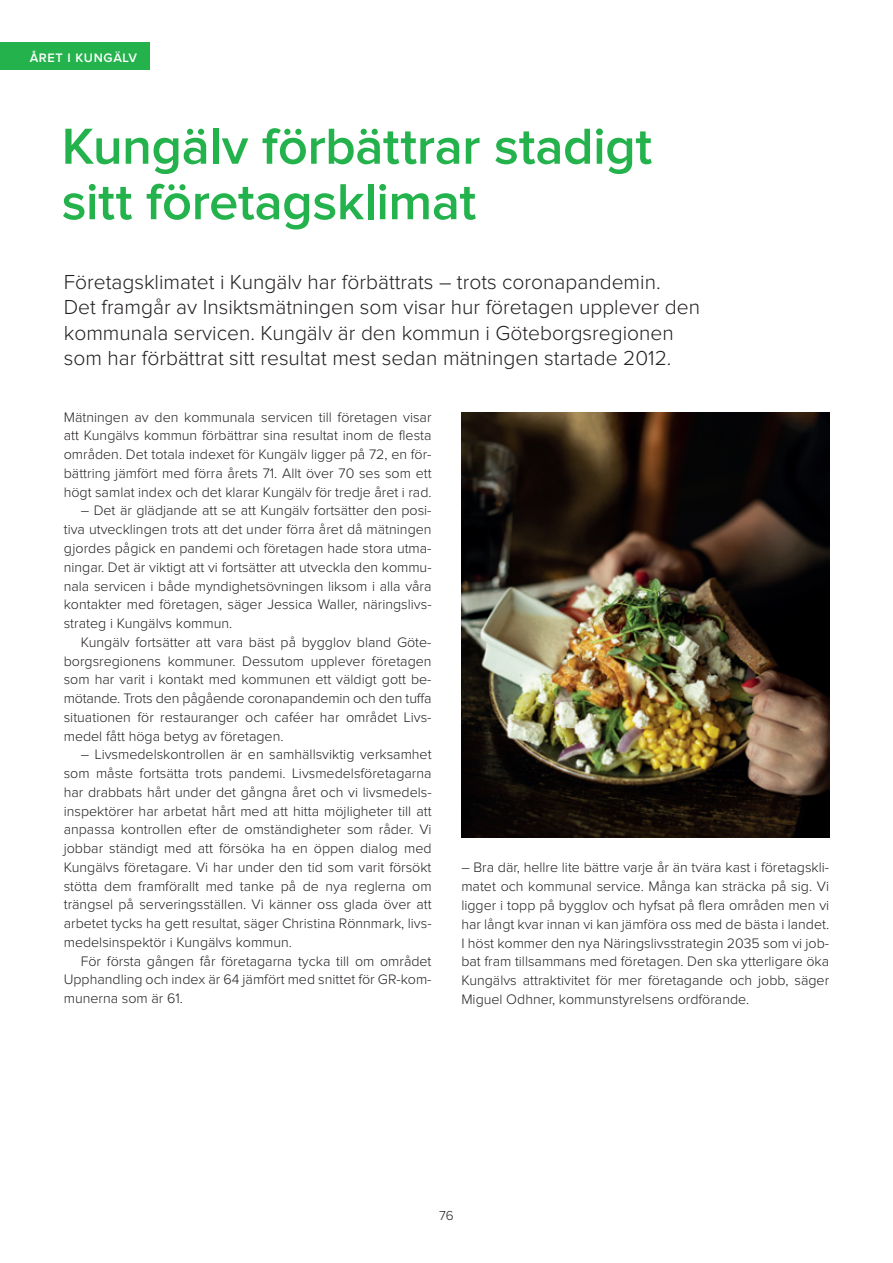
<style>
.page{position:relative;width:893px;height:1263px;background:#fff}
.page>*{position:absolute;margin:0;border:0;box-sizing:border-box;transform-origin:0 0}
.t1{font:600 52.5px/55.5px "Proxima Nova";letter-spacing:-.01em;color:#23b24b}
.t2{font:300 21px/25.5px "Proxima Nova";color:#231f20}
.t3{font:300 14.25px/18.8px "Proxima Nova";color:#231f20;text-align:justify}
.t4{font:300 13.5px "Proxima Nova";color:#231f20}
.t5{font:600 12.75px "Proxima Nova";color:#fff}
</style>
<div class="page">
<img style="left:461px;top:413px;width:368px;height:424px">
<div style="left:0;top:43px;width:150px;height:27px;background:#23b24b"></div>
<p class="t5" style="left:30px;top:52px;width:10px">året</p>
<p class="t5" style="left:68px;top:52px;width:29px">i kungälv</p>
<h1 class="t1" style="left:62px;top:121px;width:592px">Kungälv förbättrar stadigt sitt företagsklimat</h1>
<p class="t2" style="left:64px;top:270px;width:638px">Företagsklimatet i Kungälv har förbättrats – trots coronapandemin.<br>Det framgår av Insiktsmätningen som visar hur företagen upplever den kommunala servicen. Kungälv är den kommun i Göteborgsregionen som har förbättrat sitt resultat mest sedan mätningen startade 2012.</p>
<p class="t3" style="left:64px;top:408px;width:369px">Mätningen av den kommunala servicen till företagen visar att Kungälvs kommun förbättrar sina resultat inom de flesta områden. Det totala indexet för Kungälv ligger på 72, en för&shy;bättring jämfört med förra årets 71. Allt över 70 ses som ett högt samlat index och det klarar Kungälv för tredje året i rad.</p>
<p class="t3" style="left:64px;top:502px;width:369px;text-indent:17px">– Det är glädjande att se att Kungälv fortsätter den posi&shy;tiva utvecklingen trots att det under förra året då mätningen gjordes pågick en pandemi och företagen hade stora utma&shy;ningar. Det är viktigt att vi fortsätter att utveckla den kommu&shy;nala servicen i både myndighetsövningen liksom i alla våra kontakter med företagen, säger Jessica Waller, näringslivs&shy;strateg i Kungälvs kommun.</p>
<p class="t3" style="left:64px;top:633px;width:369px;text-indent:17px">Kungälv fortsätter att vara bäst på bygglov bland Göte&shy;borgsregionens kommuner. Dessutom upplever företagen som har varit i kontakt med kommunen ett väldigt gott be&shy;mötande. Trots den pågående coronapandemin och den tuffa situationen för restauranger och caféer har området Livs&shy;medel fått höga betyg av företagen.</p>
<p class="t3" style="left:64px;top:746px;width:369px;text-indent:17px">– Livsmedelskontrollen är en samhällsviktig verksamhet som måste fortsätta trots pandemi. Livsmedelsföretagarna har drabbats hårt under det gångna året och vi livsmedels&shy;inspektörer har arbetat hårt med att hitta möjligheter till att anpassa kontrollen efter de omständigheter som råder. Vi jobbar ständigt med att försöka ha en öppen dialog med Kungälvs företagare. Vi har under den tid som varit försökt stötta dem framförallt med tanke på de nya reglerna om trängsel på serveringsställen. Vi känner oss glada över att arbetet tycks ha gett resultat, säger Christina Rönnmark, livs&shy;medelsinspektör i Kungälvs kommun.</p>
<p class="t3" style="left:64px;top:952px;width:369px;text-indent:17px">För första gången får företagarna tycka till om området Upphandling och index är 64 jämfört med snittet för GR-kom&shy;munerna som är 61.</p>
<p class="t3" style="left:461px;top:859px;width:369px">– Bra där, hellre lite bättre varje år än tvära kast i företagskli&shy;matet och kommunal service. Många kan sträcka på sig. Vi ligger i topp på bygglov och hyfsat på flera områden men vi har långt kvar innan vi kan jämföra oss med de bästa i landet.<br>I höst kommer den nya Näringslivsstrategin 2035 som vi job&shy;bat fram tillsammans med företagen. Den ska ytterligare öka Kungälvs attraktivitet för mer företagande och jobb, säger Miguel Odhner, kommunstyrelsens ordförande.</p>
<p class="t4" style="left:439px;top:1209px;width:16px">76</p>
</div>
